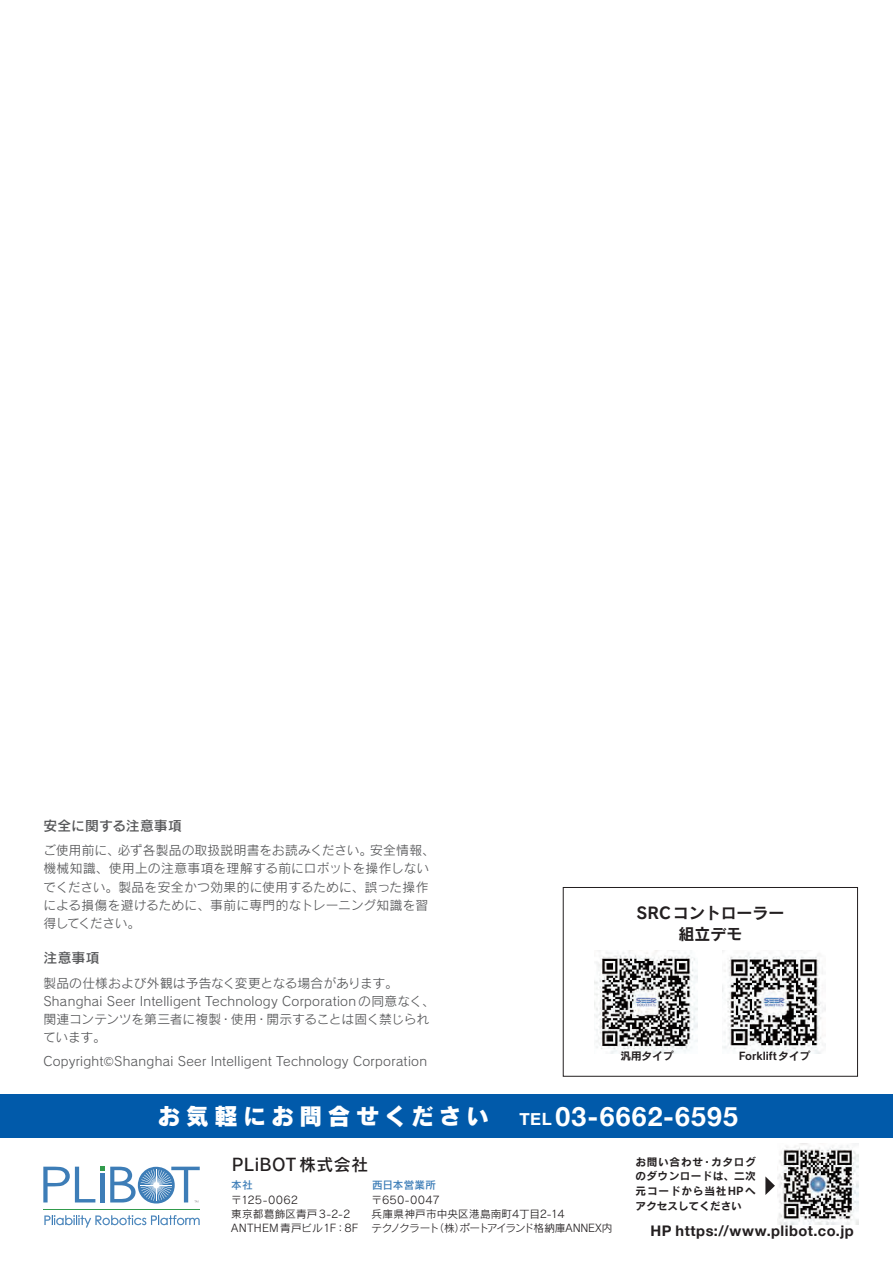
<style>
.page{position:relative;width:893px;height:1263px;background:#fff}
.page>*{position:absolute;margin:0;border:0;box-sizing:border-box;transform-origin:0 0}
.t1{font:700 26.7px "Helvetica Neue";letter-spacing:.045em;color:#fff}
.t2{font:23.4px "Rodin Pro EB";letter-spacing:.21em;color:#fff}
.t3{font:16.95px "Rodin Pro DB";letter-spacing:.025em;color:#231f20}
.t4{font:15.9px/21px "Rodin Pro B";color:#231f20;text-align:center}
.t5{font:700 14.55px "Helvetica Neue";letter-spacing:.03em;color:#231f20}
.t6{font:13.8px "Rodin Pro DB";letter-spacing:.005em;color:#57585a}
.t7{font:12.75px/18px "Rodin Pro M";letter-spacing:.02em;color:#57585a}
.t8{font:10.65px/14px "Rodin Pro M";letter-spacing:-.015em;color:#231f20}
.t9{font:10.65px/14.5px "Rodin Pro B";letter-spacing:.04em;color:#231f20;text-align:justify}
.t10{font:10.65px/14px "Rodin Pro M";letter-spacing:.01em;color:#231f20}
.t11{font:10.65px "Rodin Pro B";color:#231f20}
.t12{font:10.65px "Rodin Pro DB";letter-spacing:.015em;color:#3d7db7}
.s1{font-size:16.95px}
</style>
<div class="page">
<img style="left:723px;top:952px;width:102px;height:101px">
<img style="left:595px;top:951px;width:102px;height:102px">
<div style="left:0;top:1094px;width:893px;height:43px;background:#015aaa"></div>
<svg style="left:43px;top:1167px;width:52px;height:35px"></svg>
<svg style="left:44px;top:1215px;width:156px;height:12px"></svg>
<hr style="left:43px;top:1209px;width:156px;height:1px;background:#319b4c">
<svg style="left:101px;top:1166px;width:99px;height:37px"></svg>
<svg style="left:765px;top:1176px;width:10px;height:19px"></svg>
<img style="left:777px;top:1143px;width:81px;height:81px">
<div style="left:563px;top:887px;width:295px;height:189px;border:1px solid #231f20"></div>
<p class="t6" style="left:43px;top:817px;width:140px">安全に関する注意事項</p>
<p class="t7" style="left:43px;top:841px;width:393px">ご使用前に、必ず各製品の取扱説明書をお読みください。安全情報、機械知識、使用上の注意事項を理解する前にロボットを操作しないでください。製品を安全かつ効果的に使用するために、誤った操作による損傷を避けるために、事前に専門的なトレーニング知識を習得してください。</p>
<p class="t6" style="left:43px;top:949px;width:58px">注意事項</p>
<p class="t7" style="left:43px;top:973px;width:393px">製品の仕様および外観は予告なく変更となる場合があります。Shanghai Seer Intelligent Technology Corporationの同意なく、関連コンテンツを第三者に複製・使用・開示することは固く禁じられています。</p>
<p class="t7" style="left:43px;top:1052px;width:385px">Copyright©Shanghai Seer Intelligent Technology Corporation</p>
<p class="t4" style="left:636px;top:901px;width:149px">SRCコントローラー組立デモ</p>
<p class="t9" style="left:620px;top:1048px;width:55px">汎用タイプ</p>
<p class="t11" style="left:739px;top:1049px;width:73px">Forkliftタイプ</p>
<h2 class="t2" style="left:157px;top:1100px;width:333px">お気軽にお問合せください</h2>
<h1 class="t1" style="left:519px;top:1095px;width:220px"><span class="s1">TEL</span> 03-6662-6595</h1>
<h3 class="t3" style="left:232px;top:1153px;width:138px">PLiBOT株式会社</h3>
<p class="t10" style="left:231px;top:1192px;width:129px">〒125-0062<br>東京都葛飾区青戸3-2-2<br>ANTHEM青戸ビル1F：8F</p>
<p class="t12" style="left:372px;top:1177px;width:66px">西日本営業所</p>
<p class="t12" style="left:231px;top:1178px;width:23px">本社</p>
<p class="t8" style="left:371px;top:1192px;width:243px">〒650-0047<br>兵庫県神戸市中央区港島南町4丁目2-14<br>テクノクラート（株）ポートアイランド格納庫ANNEX内</p>
<p class="t9" style="left:636px;top:1154px;width:122px">お問い合わせ・カタログのダウンロードは、二次元コードから当社HPへアクセスしてください</p>
<p class="t5" style="left:650px;top:1219px;width:205px">HP https://www.plibot.co.jp</p>
</div>
